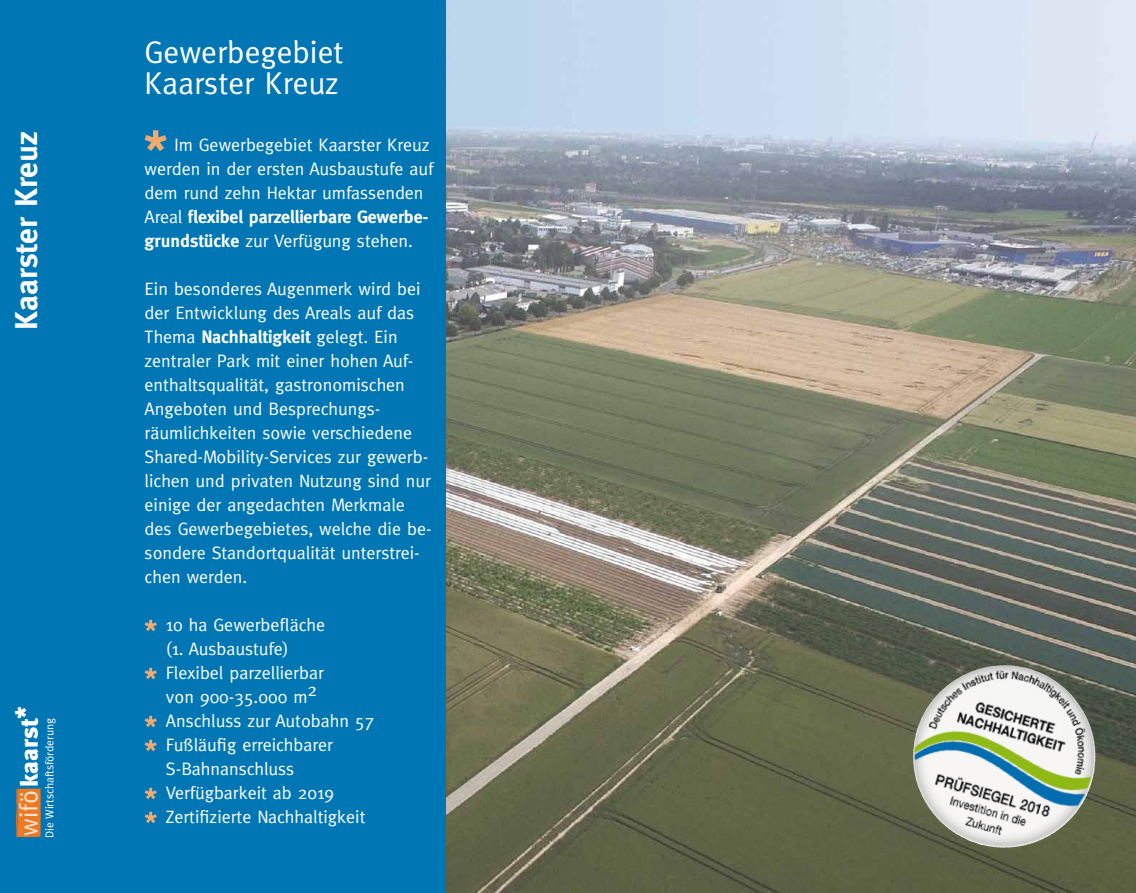
<style>
.page{position:relative;width:1136px;height:893px;background:#fff}
.page>*{position:absolute;margin:0;border:0;box-sizing:border-box;transform-origin:0 0}
.t1{font:31.5px/31.5px "Meta";color:#fff}
.t2{font:700 31.5px "Meta";color:#fff}
.t3{font:900 24.45px "Meta Plus";letter-spacing:-.01em;color:#fff}
.t4{font:18px/24px "Meta";color:#fff}
.t5{font:11.55px "Meta";color:#fff}
.s1{font-family:"Meta";font-weight:400;font-size:25.35px;color:#fde7d3}
.s2{font-weight:700}
</style>
<div class="page">
<div style="left:0;top:0;width:132px;height:893px;background:#0077b4"></div>
<div style="left:128px;top:0;width:318px;height:893px;background:#0077b4"></div>
<svg style="left:145px;top:130px;width:21px;height:21px"></svg>
<svg style="left:145px;top:620px;width:12px;height:11px"></svg>
<svg style="left:145px;top:668px;width:12px;height:11px"></svg>
<svg style="left:145px;top:716px;width:12px;height:11px"></svg>
<svg style="left:145px;top:740px;width:12px;height:11px"></svg>
<svg style="left:145px;top:788px;width:12px;height:11px"></svg>
<svg style="left:145px;top:812px;width:12px;height:11px"></svg>
<img style="left:446px;top:0;width:689px;height:893px">
<svg style="left:16px;top:788px;width:25px;height:49px"></svg>
<img style="left:935px;top:665px;width:68px;height:32px">
<h1 class="t2" style="left:8px;top:330px;width:200px;rotate:-90deg">Kaarster Kreuz</h1>
<h2 class="t3" style="left:15px;top:835px;width:131px;rotate:-90deg"><span class="s1">wifö</span>kaarst<sup>*</sup></h2>
<p class="t5" style="left:43px;top:838px;width:121px;rotate:-90deg">Die Wirtschaftsförderung</p>
<h1 class="t1" style="left:145px;top:36px;width:200px">Gewerbegebiet<br>Kaarster Kreuz</h1>
<p class="t4" style="left:145px;top:133px;width:290px;text-indent:29px">Im Gewerbegebiet Kaarster Kreuz werden in der ersten Ausbaustufe auf dem rund zehn Hektar umfassenden Areal <span class="s2">flexibel parzellierbare Gewerbe&shy;grundstücke</span> zur Verfügung stehen.</p>
<p class="t4" style="left:145px;top:277px;width:288px">Ein besonderes Augenmerk wird bei der Entwicklung des Areals auf das Thema <span class="s2">Nachhaltigkeit</span> gelegt. Ein zentraler Park mit einer hohen Auf&shy;enthaltsqualität, gastronomischen Angeboten und Besprechungs&shy;räumlichkeiten sowie verschiedene Shared-Mobility-Services zur gewerb&shy;lichen und privaten Nutzung sind nur einige der angedachten Merkmale des Gewerbegebietes, welche die be&shy;sondere Standortqualität unterstrei&shy;chen werden.</p>
<p class="t4" style="left:166px;top:613px;width:210px">10 ha Gewerbefläche<br>(1. Ausbaustufe)<br>Flexibel parzellierbar<br>von 900-35.000 m2<br>Anschluss zur Autobahn 57<br>Fußläufig erreichbarer<br>S-Bahnanschluss<br>Verfügbarkeit ab 2019<br>Zertifizierte Nachhaltigkeit</p>
</div>
